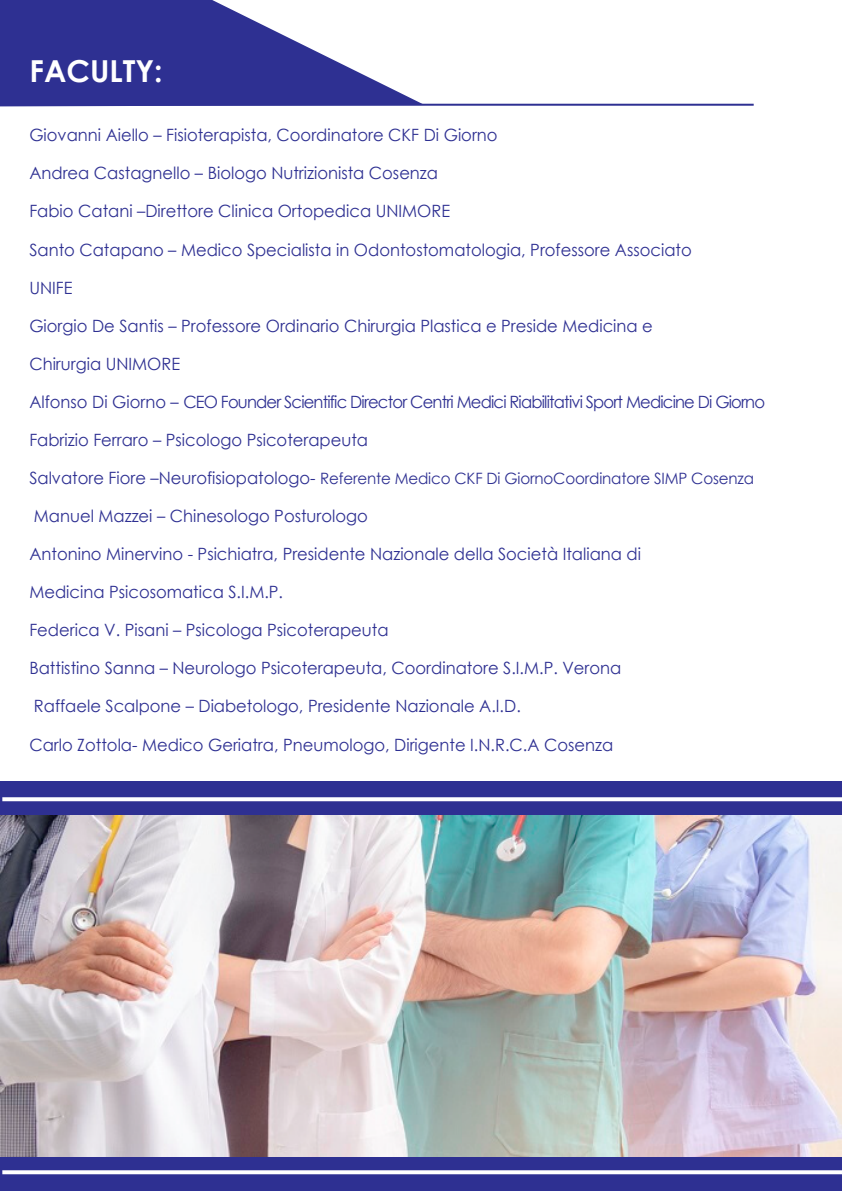
<style>
.page{position:relative;width:842px;height:1191px;background:#fff}
.page>*{position:absolute;margin:0;border:0;box-sizing:border-box;transform-origin:0 0}
.t1{font:700 30.3px "Century Gothic";color:#fff}
.t2{font:16.9px "Century Gothic";color:#2e3092}
.t3{font:16.9px "Century Gothic";letter-spacing:-.05em;color:#2e3092}
.t4{font:15.6px "Century Gothic";letter-spacing:-.01em;color:#2e3092}
.s1{font-size:16.9px}
</style>
<div class="page">
<svg style="left:0;top:0;width:425px;height:106px;fill:#2e3092"></svg>
<hr style="left:29px;top:104px;width:725px;height:2px;background:#2e3092">
<div style="left:0;top:976px;width:842px;height:215px;background:#2e3092"></div>
<div style="left:0;top:781px;width:842px;height:384px;background:#2e3092"></div>
<img style="left:0;top:815px;width:842px;height:341px">
<svg style="left:2px;top:797px;width:840px;height:4px;fill:#fff"></svg>
<svg style="left:2px;top:1170px;width:840px;height:4px;fill:#fff"></svg>
<h1 class="t1" style="left:29px;top:48px;width:135px">FACULTY:</h1>
<p class="t2" style="left:29px;top:123px;width:470px">Giovanni Aiello – Fisioterapista, Coordinatore CKF Di Giorno</p>
<p class="t2" style="left:29px;top:161px;width:410px">Andrea Castagnello – Biologo Nutrizionista Cosenza</p>
<p class="t2" style="left:29px;top:199px;width:422px">Fabio Catani –Direttore Clinica Ortopedica UNIMORE</p>
<p class="t2" style="left:29px;top:238px;width:664px">Santo Catapano – Medico Specialista in Odontostomatologia, Professore Associato</p>
<p class="t2" style="left:29px;top:276px;width:45px">UNIFE</p>
<p class="t2" style="left:29px;top:314px;width:625px">Giorgio De Santis – Professore Ordinario Chirurgia Plastica e Preside Medicina e</p>
<p class="t2" style="left:29px;top:352px;width:152px">Chirurgia UNIMORE</p>
<p class="t3" style="left:29px;top:390px;width:737px">Alfonso Di Giorno – CEO Founder Scientific Director Centri Medici Riabilitativi Sport Medicine Di Giorno</p>
<p class="t2" style="left:29px;top:428px;width:340px">Fabrizio Ferraro – Psicologo Psicoterapeuta</p>
<p class="t4" style="left:29px;top:467px;width:726px"><span class="s1">Salvatore Fiore –Neurofisiopatologo-</span> Referente Medico CKF Di GiornoCoordinatore SIMP Cosenza</p>
<p class="t2" style="left:34px;top:504px;width:336px">Manuel Mazzei – Chinesologo Posturologo</p>
<p class="t2" style="left:29px;top:542px;width:613px">Antonino Minervino - Psichiatra, Presidente Nazionale della Società Italiana di</p>
<p class="t2" style="left:29px;top:580px;width:255px">Medicina Psicosomatica S.I.M.P.</p>
<p class="t2" style="left:29px;top:618px;width:361px">Federica V. Pisani – Psicologa Psicoterapeuta</p>
<p class="t2" style="left:29px;top:656px;width:593px">Battistino Sanna – Neurologo Psicoterapeuta, Coordinatore S.I.M.P. Verona</p>
<p class="t2" style="left:34px;top:694px;width:488px">Raffaele Scalpone – Diabetologo, Presidente Nazionale A.I.D.</p>
<p class="t2" style="left:29px;top:732px;width:585px">Carlo Zottola- Medico Geriatra, Pneumologo, Dirigente I.N.R.C.A Cosenza</p>
</div>
